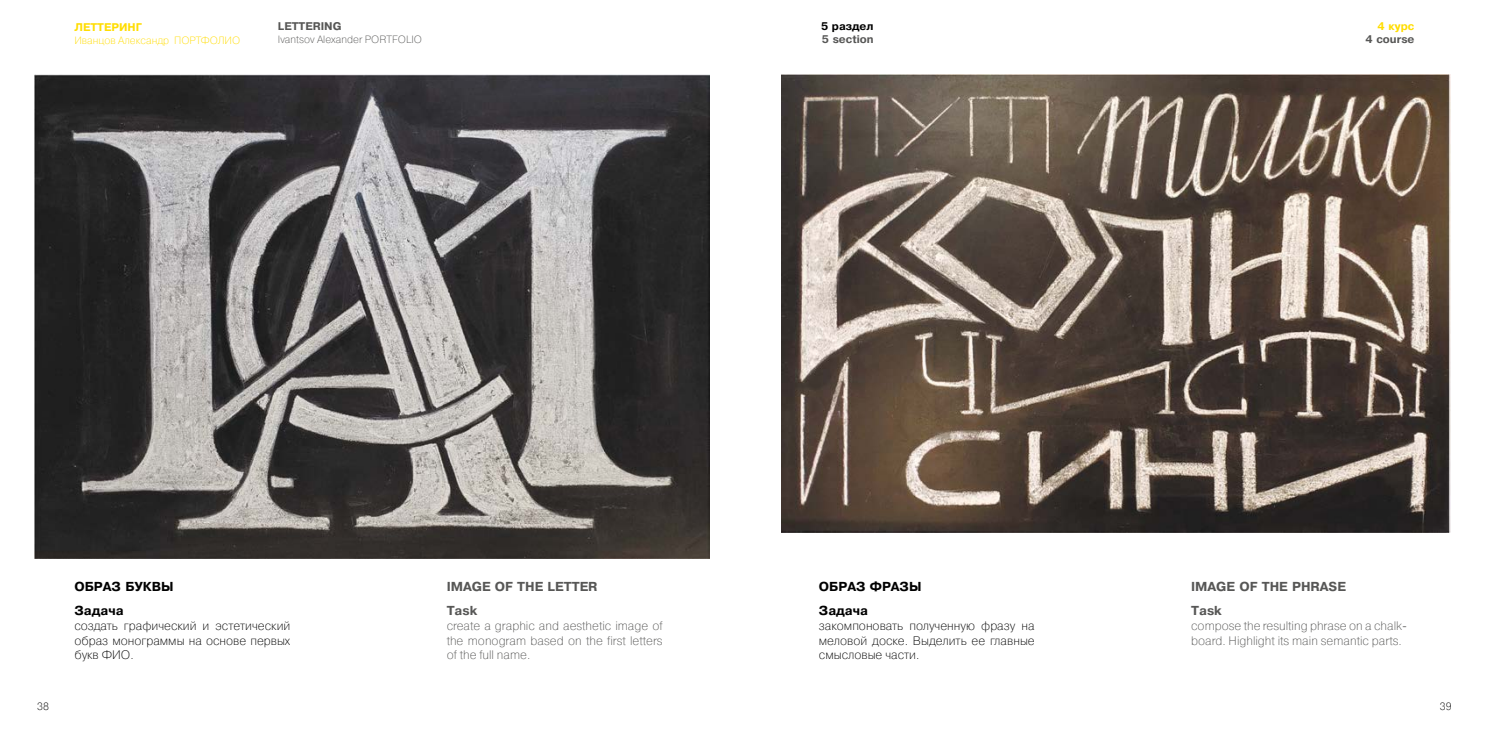
<style>
.page{position:relative;width:1489px;height:745px;background:#fff}
.page>*{position:absolute;margin:0;border:0;box-sizing:border-box;transform-origin:0 0}
.t1{font:12.25px/14.7px "Pragmatica Light C";color:#575756;text-align:justify}
.t2{font:12.25px/14.7px "Pragmatica Light C";color:#000;text-align:justify}
.t3{font:700 12.25px "Pragmatica";color:#575756}
.t4{font:700 12.25px "Pragmatica";color:#000}
.t5{font:10.5px "Pragmatica Light C";color:#575756}
.t6{font:10.5px "Pragmatica Light C";color:#fd0}
.t7{font:700 10.5px "Pragmatica";color:#575756}
.t8{font:700 10.5px "Pragmatica";color:#fd0}
.t9{font:700 10.5px "Pragmatica";color:#000}
.t10{font:10.5px "Pragmatica Light C";color:#000}
</style>
<div class="page">
<img style="left:35px;top:74px;width:674px;height:484px">
<img style="left:781px;top:74px;width:669px;height:458px">
<p class="t8" style="left:74px;top:22px;width:69px">ЛЕТТЕРИНГ</p>
<p class="t6" style="left:74px;top:35px;width:167px">Иванцов Александр ПОРТФОЛИО</p>
<p class="t7" style="left:278px;top:20px;width:65px">LETTERING</p>
<p class="t5" style="left:278px;top:33px;width:146px">Ivantsov Alexander PORTFOLIO</p>
<p class="t9" style="left:821px;top:20px;width:54px">5 раздел</p>
<p class="t7" style="left:821px;top:33px;width:53px">5 section</p>
<p class="t8" style="left:1377px;top:20px;width:38px">4 курс</p>
<p class="t7" style="left:1365px;top:33px;width:51px">4 course</p>
<p class="t4" style="left:74px;top:579px;width:101px">ОБРАЗ БУКВЫ</p>
<p class="t3" style="left:446px;top:579px;width:152px">IMAGE OF THE LETTER</p>
<p class="t4" style="left:818px;top:579px;width:104px">ОБРАЗ ФРАЗЫ</p>
<p class="t3" style="left:1191px;top:579px;width:156px">IMAGE OF THE PHRASE</p>
<p class="t4" style="left:74px;top:603px;width:51px">Задача</p>
<p class="t2" style="left:74px;top:618px;width:217px">создать графический и эстетический образ монограммы на основе первых букв ФИО.</p>
<p class="t4" style="left:818px;top:603px;width:51px">Задача</p>
<p class="t2" style="left:818px;top:618px;width:217px">закомпоновать полученную фразу на меловой доске. Выделить ее главные смысловые части.</p>
<p class="t3" style="left:446px;top:603px;width:32px">Task</p>
<p class="t1" style="left:446px;top:618px;width:217px">create a graphic and aesthetic image of the monogram based on the first letters of the full name.</p>
<p class="t3" style="left:1191px;top:603px;width:32px">Task</p>
<p class="t1" style="left:1191px;top:618px;width:217px">compose the resulting phrase on a chalk&shy;board. Highlight its main semantic parts.</p>
<p class="t10" style="left:37px;top:699px;width:13px">38</p>
<p class="t10" style="left:1439px;top:699px;width:13px">39</p>
</div>
